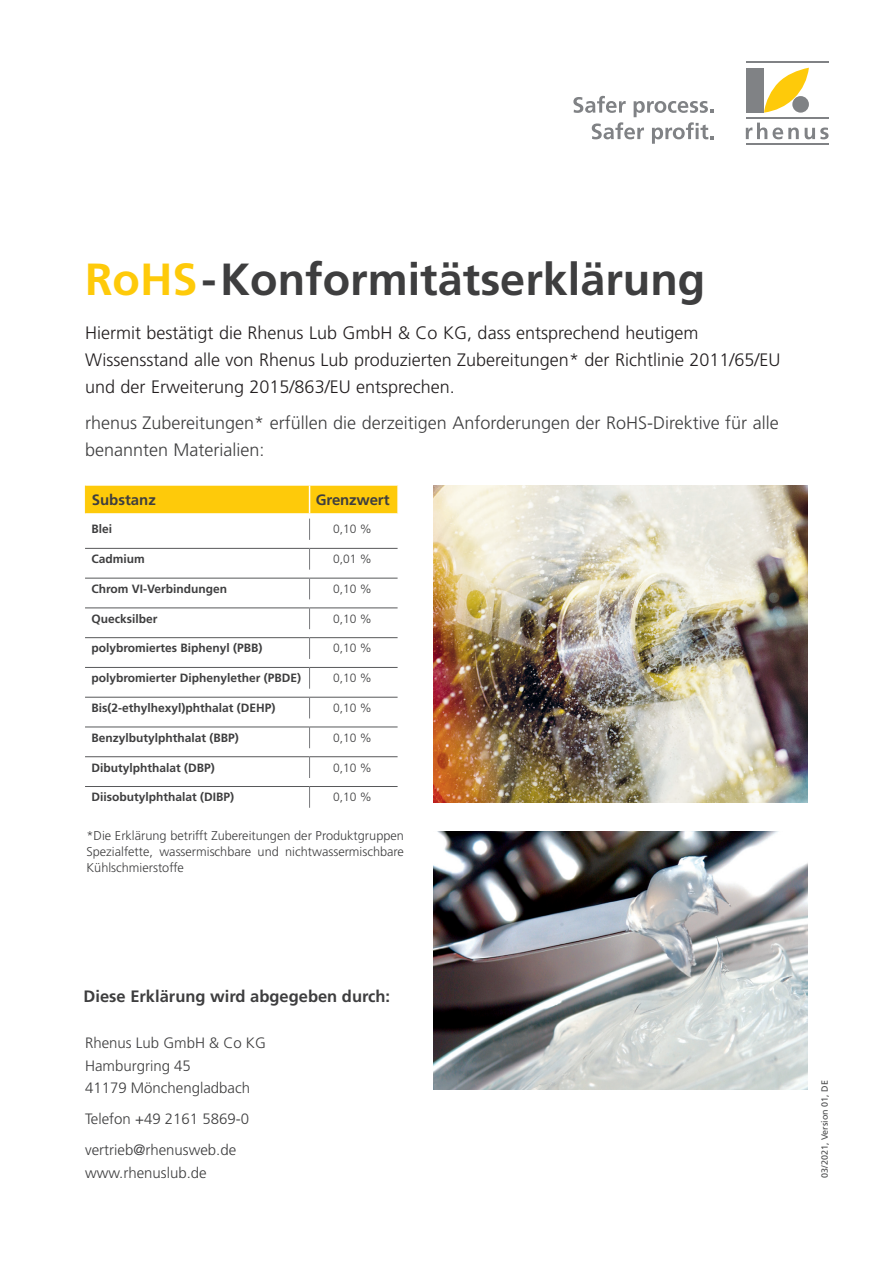
<style>
.page{position:relative;width:893px;height:1263px;background:#fff}
.page>*{position:absolute;margin:0;border:0;box-sizing:border-box;transform-origin:0 0}
.Copy{font:700 45px "Frutiger CE";color:#3e3e3f}
.Copy-2{font:300 18px/27px "Frutiger CE";color:#231f20}
.Copy-3{font:300 18px/27px "Frutiger CE";color:#3e3e3f}
.t1{font:700 16.5px "Frutiger CE";color:#3e3e3f}
.Fließtext{font:300 15px "Frutiger CE";color:#3e3e3f}
.Spalten_HL{font:700 15px "Frutiger CE";letter-spacing:-.01em;color:#3e3e3f}
.t2{font:300 12.75px/15.8px "Frutiger CE";color:#3e3e3f;text-align:justify}
.Tabelle_BD{font:700 12px "Frutiger CE";color:#3e3e3f}
.Tabelle_BD-2{font:300 12px "Frutiger CE";color:#3e3e3f}
.DruckNummer{font:9px "Frutiger";color:#4b4c4d}
.s1{color:#feca0a}
</style>
<div class="page">
<svg style="left:746px;top:123px;width:21px;height:16px"></svg>
<svg style="left:773px;top:127px;width:26px;height:12px"></svg>
<svg style="left:805px;top:127px;width:23px;height:12px"></svg>
<svg style="left:764px;top:68px;width:45px;height:45px"></svg>
<div style="left:746px;top:68px;width:17px;height:45px;background:#808285"></div>
<div style="left:792px;top:96px;width:17px;height:17px;background:#808285;border-radius:50%"></div>
<hr style="left:746px;top:62px;width:82px;height:1px;background:#808285">
<hr style="left:746px;top:117px;width:82px;height:2px;background:#808285">
<hr style="left:746px;top:144px;width:82px;height:1px;background:#808285">
<svg style="left:573px;top:96px;width:140px;height:48px"></svg>
<div style="left:85px;top:486px;width:312px;height:27px;background:#feca0a"></div>
<svg style="left:309px;top:519px;width:1px;height:21px"></svg>
<hr style="left:85px;top:548px;width:225px;height:1px;background:#57585a">
<hr style="left:310px;top:548px;width:88px;height:1px;background:#57585a">
<svg style="left:309px;top:549px;width:1px;height:21px"></svg>
<hr style="left:85px;top:578px;width:225px;height:1px;background:#57585a">
<hr style="left:310px;top:578px;width:88px;height:1px;background:#57585a">
<svg style="left:309px;top:578px;width:1px;height:21px"></svg>
<svg style="left:309px;top:668px;width:1px;height:21px"></svg>
<svg style="left:309px;top:698px;width:1px;height:20px"></svg>
<svg style="left:309px;top:728px;width:1px;height:20px"></svg>
<svg style="left:309px;top:757px;width:1px;height:21px"></svg>
<svg style="left:309px;top:787px;width:1px;height:21px"></svg>
<hr style="left:85px;top:607px;width:225px;height:1px;background:#57585a">
<hr style="left:310px;top:607px;width:88px;height:1px;background:#57585a">
<hr style="left:85px;top:667px;width:225px;height:1px;background:#57585a">
<hr style="left:310px;top:667px;width:88px;height:1px;background:#57585a">
<hr style="left:85px;top:697px;width:225px;height:1px;background:#57585a">
<hr style="left:310px;top:697px;width:88px;height:1px;background:#57585a">
<hr style="left:85px;top:727px;width:225px;height:1px;background:#57585a">
<hr style="left:310px;top:727px;width:88px;height:1px;background:#57585a">
<hr style="left:85px;top:756px;width:225px;height:1px;background:#57585a">
<hr style="left:310px;top:756px;width:88px;height:1px;background:#57585a">
<hr style="left:85px;top:786px;width:225px;height:1px;background:#57585a">
<hr style="left:310px;top:786px;width:88px;height:1px;background:#57585a">
<svg style="left:309px;top:608px;width:1px;height:21px"></svg>
<hr style="left:85px;top:637px;width:225px;height:1px;background:#57585a">
<hr style="left:310px;top:637px;width:88px;height:1px;background:#57585a">
<svg style="left:309px;top:638px;width:1px;height:21px"></svg>
<img style="left:434px;top:485px;width:374px;height:317px">
<img style="left:434px;top:831px;width:374px;height:259px">
<p class="Copy" style="left:85px;top:253px;width:622px"><span class="s1">RoHS</span> - Konformitätserklärung</p>
<p class="Copy-2" style="left:85px;top:319px;width:697px">Hiermit bestätigt die Rhenus Lub GmbH &amp; Co KG, dass entsprechend heutigem<br>Wissensstand alle von Rhenus Lub produzierten Zubereitungen* der Richtlinie 2011/65/EU und der Erweiterung 2015/863/EU entsprechen.</p>
<p class="Copy-3" style="left:85px;top:409px;width:695px">rhenus Zubereitungen* erfüllen die derzeitigen Anforderungen der RoHS-Direktive für alle benannten Materialien:</p>
<p class="Spalten_HL" style="left:92px;top:490px;width:66px">Substanz</p>
<p class="Spalten_HL" style="left:316px;top:490px;width:75px">Grenzwert</p>
<p class="Tabelle_BD" style="left:91px;top:522px;width:22px">Blei</p>
<p class="Tabelle_BD-2" style="left:333px;top:522px;width:40px">0,10 %</p>
<p class="Tabelle_BD" style="left:91px;top:552px;width:55px">Cadmium</p>
<p class="Tabelle_BD-2" style="left:333px;top:552px;width:40px">0,01 %</p>
<p class="Tabelle_BD" style="left:91px;top:582px;width:137px">Chrom VI-Verbindungen</p>
<p class="Tabelle_BD-2" style="left:333px;top:582px;width:40px">0,10 %</p>
<p class="Tabelle_BD" style="left:91px;top:611px;width:68px">Quecksilber</p>
<p class="Tabelle_BD-2" style="left:333px;top:611px;width:40px">0,10 %</p>
<p class="Tabelle_BD" style="left:91px;top:641px;width:173px">polybromiertes Biphenyl (PBB)</p>
<p class="Tabelle_BD-2" style="left:333px;top:641px;width:40px">0,10 %</p>
<p class="Tabelle_BD" style="left:91px;top:671px;width:211px">polybromierter Diphenylether (PBDE)</p>
<p class="Tabelle_BD-2" style="left:333px;top:671px;width:40px">0,10 %</p>
<p class="Tabelle_BD" style="left:91px;top:701px;width:186px">Bis(2-ethylhexyl)phthalat (DEHP)</p>
<p class="Tabelle_BD-2" style="left:333px;top:701px;width:40px">0,10 %</p>
<p class="Tabelle_BD" style="left:91px;top:730px;width:149px">Benzylbutylphthalat (BBP)</p>
<p class="Tabelle_BD-2" style="left:333px;top:731px;width:40px">0,10 %</p>
<p class="Tabelle_BD" style="left:91px;top:760px;width:125px">Dibutylphthalat (DBP)</p>
<p class="Tabelle_BD-2" style="left:333px;top:760px;width:40px">0,10 %</p>
<p class="Tabelle_BD" style="left:91px;top:790px;width:144px">Diisobutylphthalat (DIBP)</p>
<p class="Tabelle_BD-2" style="left:333px;top:790px;width:40px">0,10 %</p>
<p class="t2" style="left:86px;top:828px;width:319px">*Die Erklärung betrifft Zubereitungen der Produktgruppen Spezialfette, wassermischbare und nichtwassermischbare Kühlschmierstoffe</p>
<p class="t1" style="left:84px;top:987px;width:308px">Diese Erklärung wird abgegeben durch:</p>
<p class="Fließtext" style="left:85px;top:1034px;width:182px">Rhenus Lub GmbH &amp; Co KG</p>
<p class="Fließtext" style="left:85px;top:1057px;width:107px">Hamburgring 45</p>
<p class="Fließtext" style="left:85px;top:1079px;width:167px">41179 Mönchengladbach</p>
<p class="Fließtext" style="left:85px;top:1110px;width:166px">Telefon +49 2161 5869-0</p>
<p class="Fließtext" style="left:85px;top:1141px;width:153px">vertrieb@rhenusweb.de</p>
<p class="Fließtext" style="left:85px;top:1164px;width:123px">www.rhenuslub.de</p>
<p class="DruckNummer" style="left:819px;top:1178px;width:99px;rotate:-90deg">03/2021, Version 01, DE</p>
</div>
